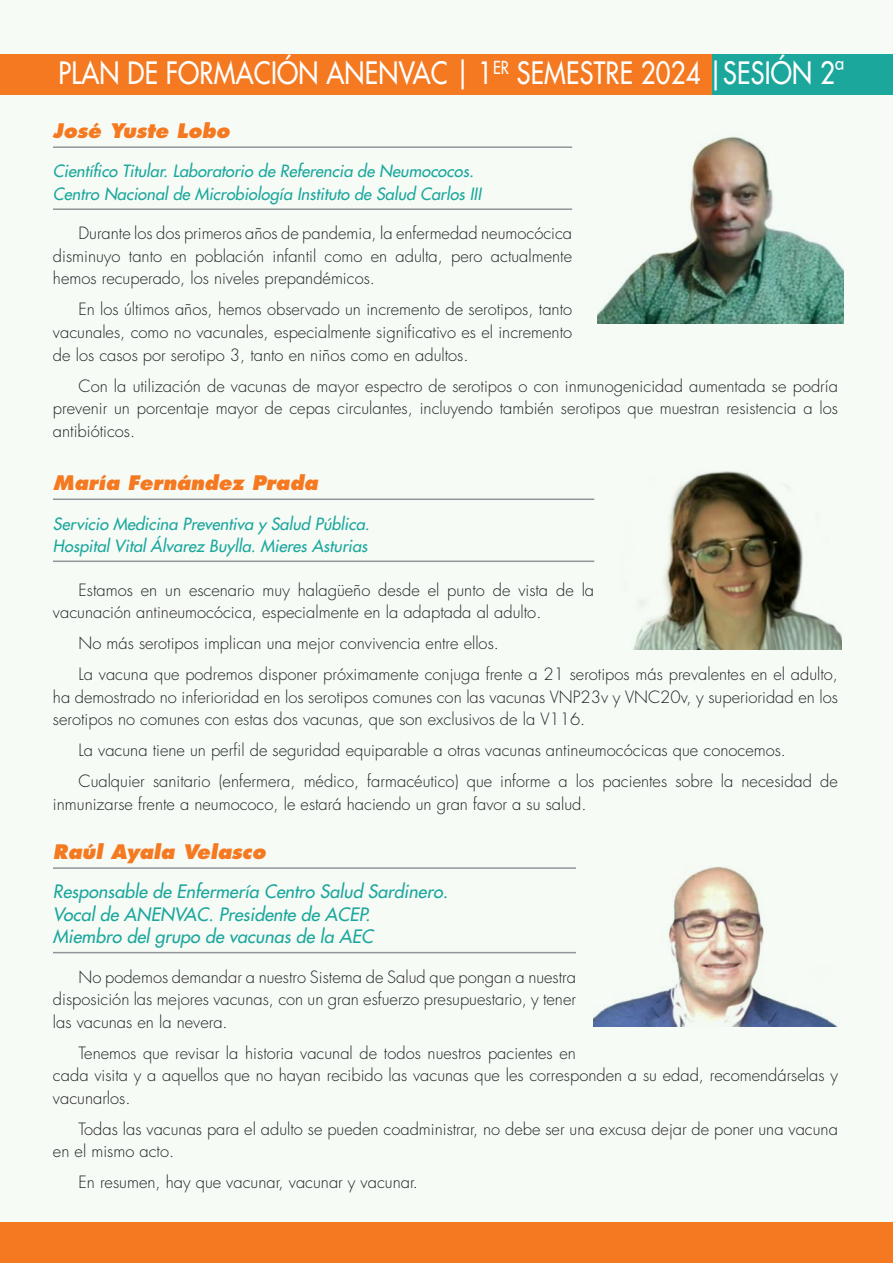
<style>
.page{position:relative;width:893px;height:1263px;background:#fff}
.page>*{position:absolute;margin:0;border:0;box-sizing:border-box;transform-origin:0 0}
.t1{font:500 30px "Futura Std";letter-spacing:.01em;color:#fff;scale:.85 1}
.t2{font:italic 800 19.5px "Futura Std";color:#f47921}
.t3{font:italic 500 18px/22.5px "Futura Std";color:#1ca79d}
.t4{font:300 16.5px/22.5px "Futura Std";color:#202124;text-align:justify}
.t5{font:italic 500 16.5px/22.5px "Futura Std";color:#1ca79d}
</style>
<div class="page">
<div style="left:0;top:0;width:893px;height:1222px;background:#f6fbf6"></div>
<div style="left:0;top:54px;width:893px;height:40px;background:#f47921"></div>
<div style="left:0;top:1222px;width:893px;height:41px;background:#f47921"></div>
<div style="left:712px;top:54px;width:181px;height:40px;background:#1ca79d"></div>
<hr style="left:53px;top:146px;width:519px;height:2px;background:#939598">
<hr style="left:53px;top:208px;width:519px;height:2px;background:#939598">
<hr style="left:53px;top:498px;width:541px;height:2px;background:#939598">
<hr style="left:53px;top:560px;width:541px;height:2px;background:#939598">
<hr style="left:53px;top:867px;width:523px;height:2px;background:#939598">
<hr style="left:53px;top:952px;width:523px;height:1px;background:#939598">
<img style="left:593px;top:866px;width:244px;height:160px">
<img style="left:598px;top:136px;width:246px;height:188px">
<img style="left:633px;top:471px;width:209px;height:178px">
<p class="t1" style="left:59px;top:55px;width:925px">PLAN DE FORMACIÓN ANENVAC | 1<sup>ER</sup> SEMESTRE 2024 |SESIÓN 2ª</p>
<p class="t2" style="left:53px;top:118px;width:178px">José Yuste Lobo</p>
<p class="t5" style="left:53px;top:160px;width:430px">Científico Titular. Laboratorio de Referencia de Neumococos.<br>Centro Nacional de Microbiología Instituto de Salud Carlos III</p>
<p class="t4" style="left:53px;top:223px;width:521px;text-indent:26px">Durante los dos primeros años de pandemia, la enfermedad neumocócica disminuyo tanto en población infantil como en adulta, pero actualmente hemos recuperado, los niveles prepandémicos.</p>
<p class="t4" style="left:53px;top:299px;width:521px;text-indent:26px">En los últimos años, hemos observado un incremento de serotipos, tanto vacunales, como no vacunales, especialmente significativo es el incremento de los casos por serotipo 3, tanto en niños como en adultos.</p>
<p class="t4" style="left:53px;top:375px;width:786px;text-indent:26px">Con la utilización de vacunas de mayor espectro de serotipos o con inmunogenicidad aumentada se podría prevenir un porcentaje mayor de cepas circulantes, incluyendo también serotipos que muestran resistencia a los antibióticos.</p>
<p class="t2" style="left:53px;top:470px;width:266px">María Fernández Prada</p>
<p class="t5" style="left:53px;top:512px;width:318px">Servicio Medicina Preventiva y Salud Pública.<br>Hospital Vital Álvarez Buylla. Mieres Asturias</p>
<p class="t4" style="left:53px;top:579px;width:543px;text-indent:26px">Estamos en un escenario muy halagüeño desde el punto de vista de la vacunación antineumocócica, especialmente en la adaptada al adulto.</p>
<p class="t4" style="left:78px;top:632px;width:422px">No más serotipos implican una mejor convivencia entre ellos.</p>
<p class="t4" style="left:53px;top:663px;width:786px;text-indent:26px">La vacuna que podremos disponer próximamente conjuga frente a 21 serotipos más prevalentes en el adulto, ha demostrado no inferioridad en los serotipos comunes con las vacunas VNP23v y VNC20v, y superioridad en los serotipos no comunes con estas dos vacunas, que son exclusivos de la V116.</p>
<p class="t4" style="left:78px;top:739px;width:709px">La vacuna tiene un perfil de seguridad equiparable a otras vacunas antineumocócicas que conocemos.</p>
<p class="t4" style="left:53px;top:770px;width:786px;text-indent:26px">Cualquier sanitario (enfermera, médico, farmacéutico) que informe a los pacientes sobre la necesidad de inmunizarse frente a neumococo, le estará haciendo un gran favor a su salud.</p>
<p class="t2" style="left:53px;top:839px;width:214px">Raúl Ayala Velasco</p>
<p class="t3" style="left:53px;top:881px;width:396px">Responsable de Enfermería Centro Salud Sardinero.<br>Vocal de ANENVAC. Presidente de ACEP.<br>Miembro del grupo de vacunas de la AEC</p>
<p class="t4" style="left:53px;top:966px;width:525px;text-indent:26px">No podemos demandar a nuestro Sistema de Salud que pongan a nuestra disposición las mejores vacunas, con un gran esfuerzo presupuestario, y tener las vacunas en la nevera.</p>
<p class="t4" style="left:53px;top:1042px;width:786px;text-align:left;text-indent:26px">Tenemos que revisar la historia vacunal de todos nuestros pacientes en<br>cada visita y a aquellos que no hayan recibido las vacunas que les corresponden a su edad, recomendárselas y vacunarlos.</p>
<p class="t4" style="left:53px;top:1118px;width:786px;text-indent:26px">Todas las vacunas para el adulto se pueden coadministrar, no debe ser una excusa dejar de poner una vacuna en el mismo acto.</p>
<p class="t4" style="left:78px;top:1172px;width:341px">En resumen, hay que vacunar, vacunar y vacunar.</p>
</div>
